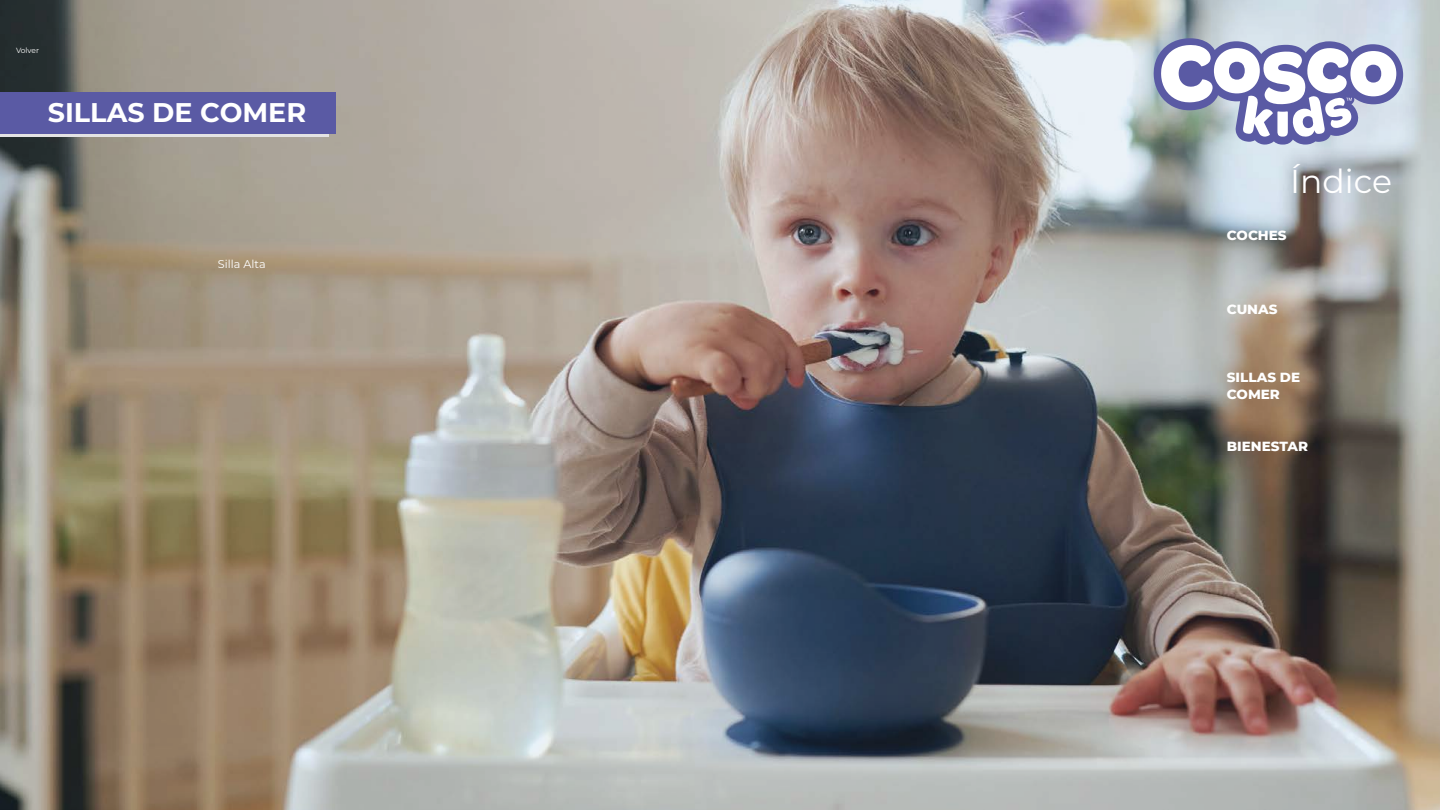
<style>
.page{position:relative;width:1440px;height:810px;background:#fff}
.page>*{position:absolute;margin:0;border:0;box-sizing:border-box;transform-origin:0 0}
.t1{font:33px "Montserrat";color:#fff}
.t2{font:700 27px "Montserrat";color:#fff}
.t3{font:800 13.5px/16.2px "Montserrat";color:#fff}
.t4{font:11.25px "Montserrat";color:#fff}
.t5{font:7.5px "Montserrat";color:#fff}
</style>
<div class="page">
<img style="left:0;top:0;width:1440px;height:810px">
<svg style="left:1153px;top:38px;width:250px;height:107px"></svg>
<div style="left:0;top:97px;width:329px;height:40px;background:#e4e3e4"></div>
<div style="left:0;top:92px;width:336px;height:42px;background:#5a5aa4"></div>
<p class="t5" style="left:16px;top:45px;width:25px">Volver</p>
<h2 class="t2" style="left:48px;top:93px;width:260px">SILLAS DE COMER</h2>
<p class="t4" style="left:218px;top:256px;width:49px">Silla Alta</p>
<h1 class="t1" style="left:1290px;top:158px;width:103px">Índice</h1>
<p class="t3" style="left:1227px;top:227px;width:61px">COCHES</p>
<p class="t3" style="left:1227px;top:300px;width:52px">CUNAS</p>
<p class="t3" style="left:1227px;top:369px;width:75px">SILLAS DE<br>COMER</p>
<p class="t3" style="left:1227px;top:437px;width:83px">BIENESTAR</p>
</div>
